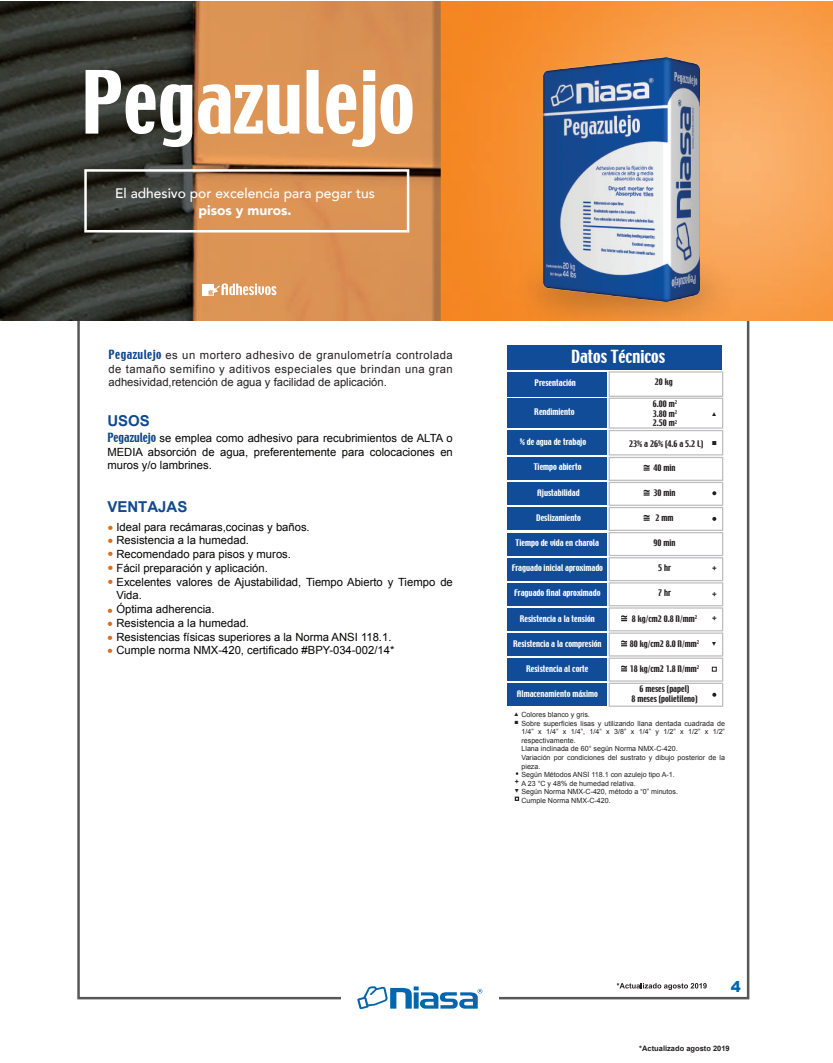
<style>
.page{position:relative;width:833px;height:1063px;background:#fff}
.page>*{position:absolute;margin:0;border:0;box-sizing:border-box;transform-origin:0 0}
.t1{font:16px "Techno";color:#fff}
.t2{font:700 15px "Arial";color:#11498d}
.t3{font:700 15px/13.6px "Arial";color:#db6d1b;text-align:justify}
.t4{font:900 15px "Arial";color:#0166ab}
.t5{font:500 13.75px "Avenir";color:#fff}
.t6{font:900 13.75px "Avenir";color:#fff}
.t7{font:11.25px/13.8px "Arial";color:#040503;text-align:justify}
.t8{font:11.25px/13.5px "Arial";color:#231f20;text-align:justify}
.t9{font:8.62px "Arial";color:#231f20}
.t10{font:8px "Techno";color:#fff}
.t11{font:8px/9.6px "Techno";color:#231f20;text-align:justify}
.t12{font:700 7.88px "Arial";color:#231f20}
.t13{font:700 7.5px "Arial";color:#231f20}
.t14{font:7.12px/8.5px "Arial";color:#231f20}
.t15{font:700 7px "Arial";color:#231f20}
.t16{font:6.75px "Arial";color:#231f20}
.t17{font:5.5px "Arial";color:#231f20}
.t18{font:5.25px "Arial";color:#231f20}
.s1{font-family:"Techno";color:#11498c}
</style>
<div class="page">
<img style="left:0;top:2px;width:833px;height:318px">
<img style="left:490px;top:243px;width:273px;height:99px">
<svg style="left:86px;top:70px;width:106px;height:77px"></svg>
<svg style="left:198px;top:84px;width:101px;height:50px"></svg>
<svg style="left:306px;top:70px;width:106px;height:77px"></svg>
<div style="left:507px;top:345px;width:214px;height:25px;background:#114c99"></div>
<div style="left:507px;top:372px;width:100px;height:24px;background:#114c99"></div>
<div style="left:507px;top:398px;width:100px;height:30px;background:#114c99"></div>
<div style="left:507px;top:431px;width:100px;height:24px;background:#114c99"></div>
<div style="left:507px;top:457px;width:100px;height:23px;background:#114c99"></div>
<div style="left:608px;top:371px;width:115px;height:26px;border:1px solid #bdbcbf"></div>
<div style="left:608px;top:398px;width:115px;height:31px;border:1px solid #bdbcbf"></div>
<div style="left:608px;top:430px;width:115px;height:25px;border:1px solid #bdbcbf"></div>
<div style="left:608px;top:457px;width:115px;height:24px;border:1px solid #bdbcbf"></div>
<svg style="left:712px;top:667px;width:4px;height:5px"></svg>
<svg style="left:515px;top:797px;width:4px;height:4px"></svg>
<svg style="left:643px;top:465px;width:6px;height:6px"></svg>
<div style="left:507px;top:482px;width:100px;height:23px;background:#114c99"></div>
<div style="left:608px;top:482px;width:115px;height:24px;border:1px solid #bdbcbf"></div>
<svg style="left:643px;top:490px;width:6px;height:6px"></svg>
<svg style="left:712px;top:491px;width:4px;height:4px"></svg>
<svg style="left:712px;top:517px;width:4px;height:4px"></svg>
<svg style="left:712px;top:693px;width:4px;height:4px"></svg>
<div style="left:507px;top:508px;width:100px;height:22px;background:#114c99"></div>
<div style="left:608px;top:507px;width:115px;height:24px;border:1px solid #bdbcbf"></div>
<svg style="left:643px;top:515px;width:6px;height:6px"></svg>
<svg style="left:621px;top:615px;width:6px;height:6px"></svg>
<div style="left:507px;top:533px;width:100px;height:22px;background:#114c99"></div>
<div style="left:608px;top:532px;width:115px;height:24px;border:1px solid #bdbcbf"></div>
<div style="left:507px;top:558px;width:100px;height:23px;background:#114c99"></div>
<div style="left:608px;top:557px;width:115px;height:24px;border:1px solid #bdbcbf"></div>
<div style="left:507px;top:583px;width:100px;height:23px;background:#114c99"></div>
<div style="left:608px;top:582px;width:115px;height:24px;border:1px solid #bdbcbf"></div>
<div style="left:507px;top:608px;width:100px;height:23px;background:#114c99"></div>
<div style="left:608px;top:607px;width:115px;height:24px;border:1px solid #bdbcbf"></div>
<svg style="left:621px;top:640px;width:6px;height:6px"></svg>
<div style="left:507px;top:633px;width:100px;height:23px;background:#114c99"></div>
<div style="left:608px;top:633px;width:115px;height:24px;border:1px solid #bdbcbf"></div>
<svg style="left:621px;top:666px;width:6px;height:5px"></svg>
<div style="left:507px;top:658px;width:100px;height:23px;background:#114c99"></div>
<div style="left:608px;top:658px;width:115px;height:24px;border:1px solid #bdbcbf"></div>
<div style="left:507px;top:683px;width:100px;height:23px;background:#114c99"></div>
<div style="left:608px;top:683px;width:115px;height:24px;border:1px solid #bdbcbf"></div>
<img style="left:544px;top:58px;width:155px;height:243px">
<div style="left:84px;top:169px;width:325px;height:64px;border:2px solid #fff"></div>
<svg style="left:202px;top:283px;width:74px;height:12px"></svg>
<svg style="left:357px;top:986px;width:125px;height:23px"></svg>
<svg style="left:616px;top:983px;width:90px;height:7px"></svg>
<p class="t5" style="left:115px;top:184px;width:261px">El adhesivo por excelencia para pegar tus</p>
<p class="t6" style="left:198px;top:201px;width:95px">pisos y muros.</p>
<p class="t8" style="left:109px;top:348px;width:346px"><span class="s1">Pegazulejo</span> es un mortero adhesivo de granulometría controlada de tamaño semifino y aditivos especiales que brindan una gran adhesividad,retención de agua y facilidad de aplicación.</p>
<h2 class="t2" style="left:107px;top:413px;width:44px">USOS</h2>
<p class="t7" style="left:107px;top:432px;width:347px"><span class="s1">Pegazulejo</span> se emplea como adhesivo para recubrimientos de ALTA o MEDIA absorción de agua, preferentemente para colocaciones en muros y/o lambrines.</p>
<h2 class="t2" style="left:107px;top:499px;width:82px">VENTAJAS</h2>
<h2 class="t3" style="left:108px;top:521px;width:7px">• • • • •</h2>
<h2 class="t3" style="left:107px;top:604px;width:7px">• • • •</h2>
<p class="t7" style="left:116px;top:520px;width:338px;text-align:left">Ideal para recámaras,cocinas y baños.<br>Resistencia a la humedad.<br>Recomendado para pisos y muros.<br>Fácil preparación y aplicación.<br>Excelentes valores de Ajustabilidad, Tiempo Abierto y Tiempo de Vida.<br>Óptima adherencia.<br>Resistencia a la humedad.<br>Resistencias físicas superiores a la Norma ANSI 118.1.<br>Cumple norma NMX-420, certificado #BPY-034-002/14*</p>
<h1 class="t1" style="left:571px;top:347px;width:95px">Datos Técnicos</h1>
<p class="t11" style="left:655px;top:377px;width:19px">20 kg</p>
<p class="t11" style="left:653px;top:399px;width:26px">6.00 m<sup>2<br></sup>3.80 m<sup>2<br></sup>2.50 m<sup>2</sup></p>
<p class="t11" style="left:629px;top:439px;width:76px">23% a 26% (4.6 a 5.2 L)</p>
<p class="t11" style="left:653px;top:463px;width:23px">40 min</p>
<p class="t11" style="left:653px;top:488px;width:23px">30 min</p>
<p class="t10" style="left:534px;top:378px;width:43px">Presentación</p>
<p class="t10" style="left:534px;top:407px;width:42px">Rendimiento</p>
<p class="t10" style="left:520px;top:437px;width:68px">% de agua de trabajo</p>
<p class="t10" style="left:534px;top:462px;width:49px">Tiempo abierto</p>
<p class="t10" style="left:537px;top:488px;width:44px">Ajustabilidad</p>
<p class="t10" style="left:536px;top:513px;width:46px">Deslizamiento</p>
<p class="t11" style="left:655px;top:513px;width:19px">2 mm</p>
<p class="t10" style="left:515px;top:538px;width:85px">Tiempo de vida en charola</p>
<p class="t11" style="left:653px;top:538px;width:23px">90 min</p>
<p class="t10" style="left:512px;top:563px;width:93px">Fraguado inicial aproximado</p>
<p class="t11" style="left:658px;top:564px;width:14px">5 hr</p>
<p class="t10" style="left:514px;top:588px;width:88px">Fraguado final aproximado</p>
<p class="t11" style="left:658px;top:589px;width:14px">7 hr</p>
<p class="t11" style="left:632px;top:614px;width:67px">8 kg/cm2 0.8 N/mm<sup>2</sup></p>
<p class="t10" style="left:520px;top:614px;width:77px">Resistencia a la tensión</p>
<p class="t10" style="left:513px;top:639px;width:90px">Resistencia a la compresión</p>
<p class="t11" style="left:630px;top:639px;width:71px">80 kg/cm2 8.0 N/mm<sup>2</sup></p>
<p class="t10" style="left:526px;top:664px;width:64px">Resistencia al corte</p>
<p class="t11" style="left:630px;top:664px;width:71px">18 kg/cm2 1.8 N/mm<sup>2</sup></p>
<p class="t10" style="left:517px;top:689px;width:83px">Almacenamiento máximo</p>
<p class="t11" style="left:631px;top:685px;width:68px;text-align:center">6 meses (papel)<br>8 meses (polietileno)</p>
<p class="t17" style="left:711px;top:411px;width:7px">▲</p>
<p class="t9" style="left:711px;top:437px;width:7px">■</p>
<p class="t12" style="left:712px;top:563px;width:6px">+</p>
<p class="t12" style="left:712px;top:589px;width:6px">+</p>
<p class="t12" style="left:712px;top:614px;width:6px">+</p>
<p class="t17" style="left:716px;top:647px;width:7px;rotate:-180deg">▲</p>
<p class="t18" style="left:513px;top:711px;width:7px">▲</p>
<p class="t16" style="left:514px;top:718px;width:6px">■</p>
<p class="t14" style="left:521px;top:711px;width:205px">Colores blanco y gris.<br>Sobre superficies lisas y utilizando llana dentada cuadrada de 1/4” x 1/4” x 1/4”, 1/4” x 3/8” x 1/4” y 1/2” x 1/2” x 1/2” respectivamente.<br>Llana inclinada de 60° según Norma NMX-C-420.<br>Variación por condiciones del sustrato y dibujo posterior de la pieza.<br>Según Métodos ANSI 118.1 con azulejo tipo A-1.<br>A 23 °C y 48% de humedad relativa.<br>Según Norma NMX-C-420, método a “0” minutos.<br>Cumple Norma NMX-C-420.</p>
<p class="t15" style="left:515px;top:777px;width:6px">+</p>
<p class="t18" style="left:519px;top:793px;width:7px;rotate:-180deg">▲</p>
<h2 class="t4" style="left:731px;top:976px;width:12px">4</h2>
<p class="t13" style="left:639px;top:1044px;width:92px">*Actualizado agosto 2019</p>
</div>
